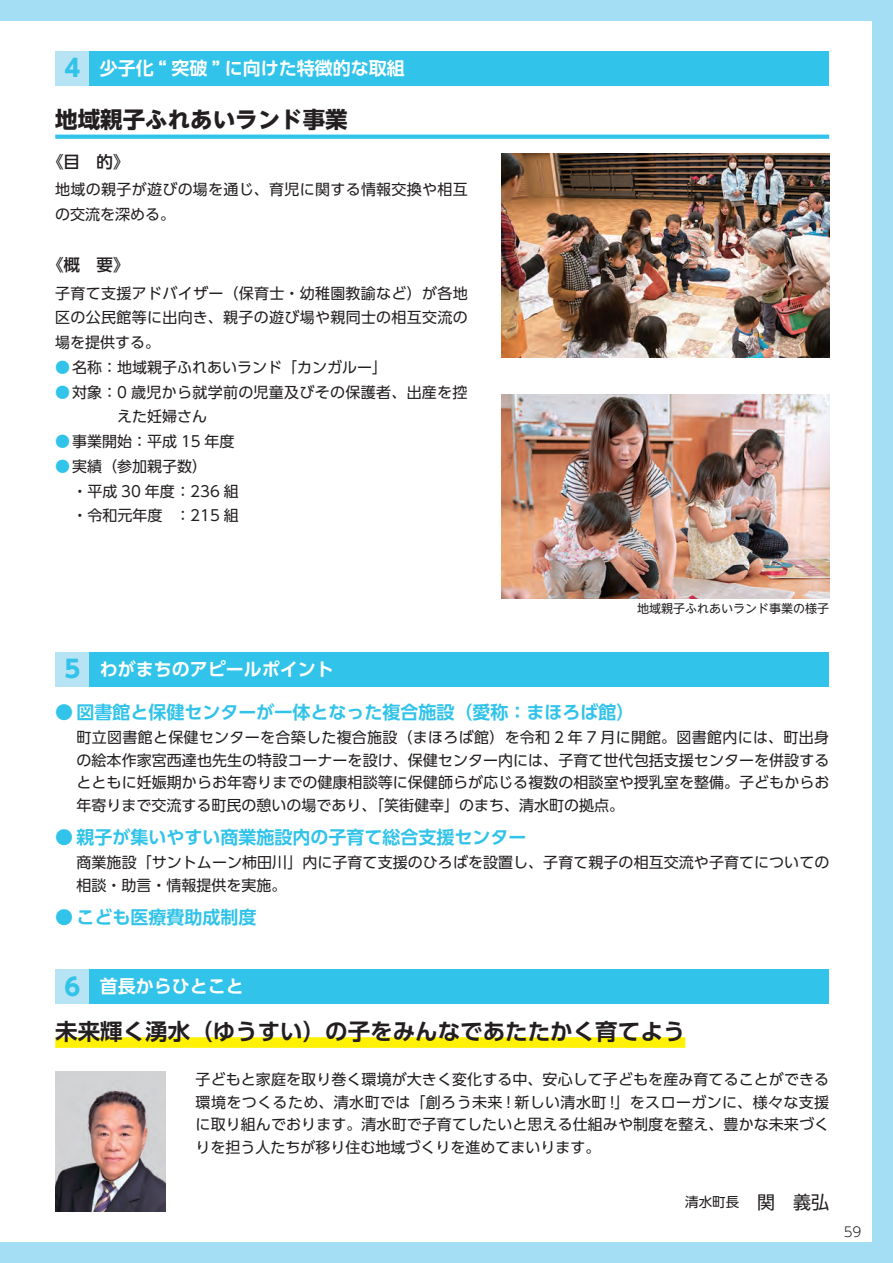
<style>
.page{position:relative;width:893px;height:1263px;background:#a4def4}
.page>*{position:absolute;margin:0;border:0;box-sizing:border-box;transform-origin:0 0}
.t1{font:700 22.5px "UD Shin Go Pr 6 N De";color:#231f20}
.t2{font:700 22.5px "UD Shin Go NT Pr 6 N";color:#231f20}
.t3{font:700 18px "UD Shin Go Pr 6 N De";color:#31c3e9}
.t4{font:700 18px "UD Shin Go Pr 6 N De";color:#fff}
.t5{font:18px "UD Shin Go Pr 6 N";color:#231f20}
.t6{font:500 16.5px "UD Shin Go Pr 6 N";color:#231f20}
.t7{font:15px/22.5px "UD Shin Go Pr 6 N";letter-spacing:.005em;color:#231f20}
.t8{font:300 13.5px "UD Shin Go NT Pr 6";color:#231f20}
.t9{font:12px "UD Shin Go NT Pr 6 N";color:#231f20}
.s1{font-family:"UD Shin Go Pr 6 N";font-size:24px;color:#31c3e9}
.s2{color:#31c3e9}
.s3{font-family:"UD Shin Go Pr 6 N";font-weight:400}
.s4{font-size:13.5px}
</style>
<div class="page">
<div style="left:0;top:21px;width:872px;height:1221px;background:#fff"></div>
<div style="left:55px;top:51px;width:34px;height:34px;background:#b7e4f5"></div>
<div style="left:89px;top:51px;width:740px;height:34px;background:#31c3e9"></div>
<svg style="left:55px;top:135px;width:774px;height:4px;background:#39c5e9"></svg>
<div style="left:55px;top:652px;width:34px;height:34px;background:#b7e4f5"></div>
<div style="left:89px;top:652px;width:740px;height:34px;background:#31c3e9"></div>
<div style="left:55px;top:969px;width:34px;height:34px;background:#b7e4f5"></div>
<div style="left:89px;top:969px;width:740px;height:34px;background:#31c3e9"></div>
<div style="left:55px;top:1037px;width:630px;height:11px;background:#fff101"></div>
<img style="left:502px;top:153px;width:327px;height:204px">
<img style="left:502px;top:394px;width:327px;height:204px">
<div style="left:55px;top:1071px;width:111px;height:141px;background:#d1d2d4"></div>
<img style="left:55px;top:1090px;width:111px;height:122px">
<p class="t4" style="left:64px;top:53px;width:342px"><span class="s1">4</span> 少子化 “ 突破 ” に向けた特徴的な取組</p>
<h1 class="t2" style="left:55px;top:101px;width:294px">地域親子ふれあいランド事業</h1>
<p class="t6" style="left:47px;top:148px;width:84px">《目　的》</p>
<p class="t7" style="left:55px;top:177px;width:414px;line-height:24.8px">地域の親子が遊びの場を通じ、育児に関する情報交換や相互の交流を深める。</p>
<p class="t6" style="left:47px;top:251px;width:84px">《概　要》</p>
<p class="t7" style="left:55px;top:280px;width:414px;line-height:24.8px;text-align:justify">子育て支援アドバイザー（保育士・幼稚園教諭など）が各地区の公民館等に出向き、親子の遊び場や親同士の相互交流の場を提供する。</p>
<p class="t7" style="left:55px;top:355px;width:334px"><span class="s2">●</span>名称：地域親子ふれあいランド「カンガルー」</p>
<p class="t7" style="left:117px;top:379px;width:352px;line-height:24.8px;text-indent:-62px"><span class="s2">●</span>対象： 0 歳児から就学前の児童及びその保護者、出産を控えた妊婦さん</p>
<p class="t7" style="left:55px;top:430px;width:181px"><span class="s2">●</span>事業開始：平成 15 年度</p>
<p class="t7" style="left:72px;top:453px;width:168px;line-height:24.8px;text-indent:-17px"><span class="s2">●</span>実績（参加親子数）<br>・平成 30 年度 ： 236 組・令和元年度 ： 215 組</p>
<p class="t9" style="left:637px;top:599px;width:193px">地域親子ふれあいランド事業の様子</p>
<p class="t4" style="left:64px;top:654px;width:271px"><span class="s1">5</span> わがまちのアピールポイント</p>
<p class="t3" style="left:55px;top:697px;width:581px"><span class="s3">●</span> 図書館と保健センターが一体となった複合施設（愛称：まほろば館）</p>
<p class="t7" style="left:77px;top:726px;width:754px;text-align:justify">町立図書館と保健センターを合築した複合施設（まほろば館）を令和 2 年 7 月に開館。図書館内には、町出身の絵本作家宮西達也先生の特設コーナーを設け、保健センター内には、子育て世代包括支援センターを併設するとともに妊娠期からお年寄りまでの健康相談等に保健師らが応じる複数の相談室や授乳室を整備。子どもからお年寄りまで交流する町民の憩いの場であり、「笑街健幸」のまち、清水町の拠点。</p>
<p class="t3" style="left:55px;top:823px;width:473px"><span class="s3">●</span> 親子が集いやすい商業施設内の子育て総合支援センター</p>
<p class="t7" style="left:77px;top:851px;width:754px">商業施設「サントムーン柿田川」内に子育て支援のひろばを設置し、子育て親子の相互交流や子育てについての相談・助言・情報提供を実施。</p>
<p class="t3" style="left:55px;top:903px;width:203px"><span class="s3">●</span> こども医療費助成制度</p>
<p class="t4" style="left:64px;top:972px;width:181px"><span class="s1">6</span> 首長からひとこと</p>
<h1 class="t1" style="left:55px;top:1013px;width:632px">未来輝く湧水（ゆうすい）の子をみんなであたたかく育てよう</h1>
<p class="t7" style="left:196px;top:1068px;width:635px;text-align:justify">子どもと家庭を取り巻く環境が大きく変化する中、安心して子どもを産み育てることができる環境をつくるため、清水町では「創ろう未来 ! 新しい清水町 !」をスローガンに、様々な支援に取り組んでおります。清水町で子育てしたいと思える仕組みや制度を整え、豊かな未来づくりを担う人たちが移り住む地域づくりを進めてまいります。</p>
<p class="t5" style="left:685px;top:1187px;width:145px"><span class="s4">清水町長</span>　関　義弘</p>
<p class="t8" style="left:844px;top:1220px;width:19px">59</p>
</div>
